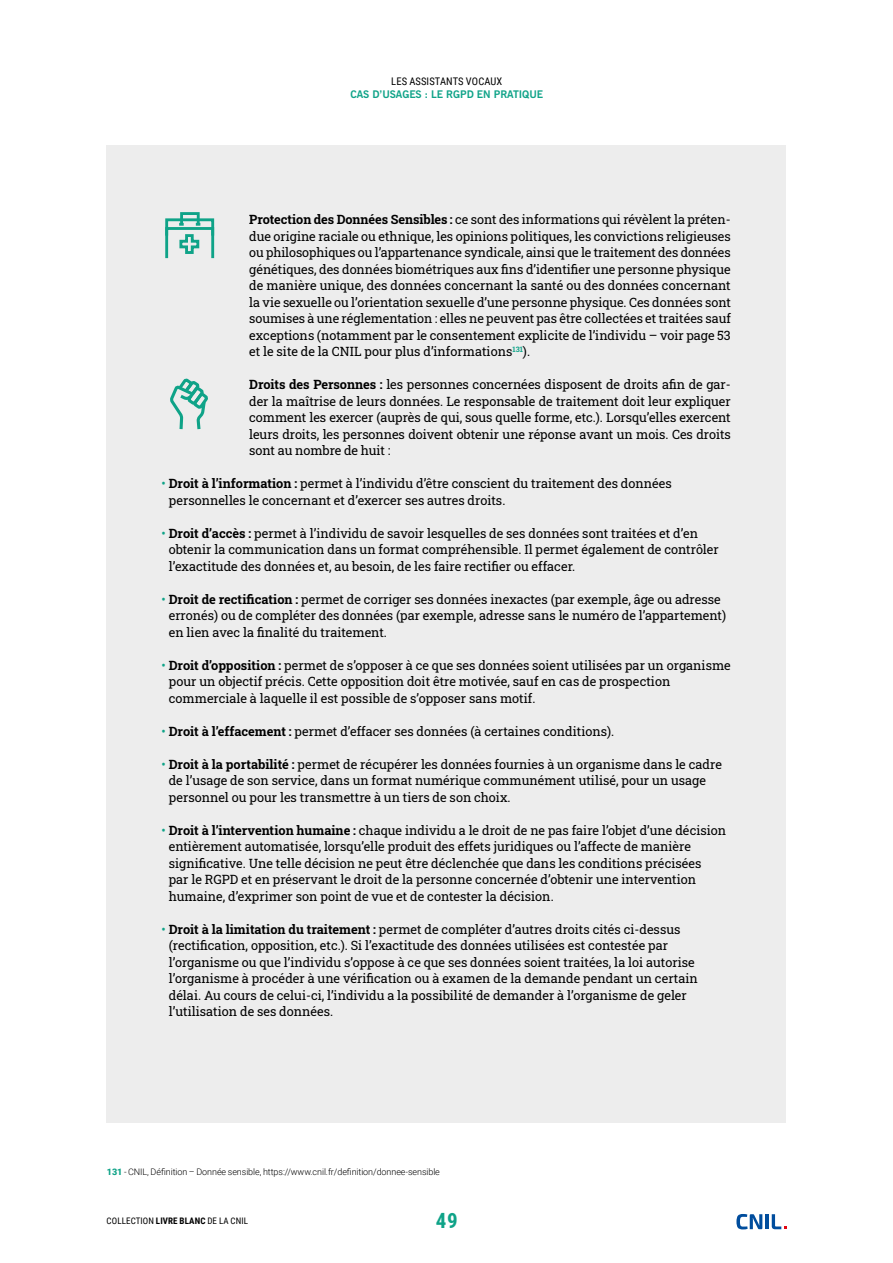
<style>
.page{position:relative;width:893px;height:1263px;background:#fff}
.page>*{position:absolute;margin:0;border:0;box-sizing:border-box;transform-origin:0 0}
.t1{font:700 21px "Roboto Condensed";color:#0fa388}
.t2{font:12.75px/16.5px "Roboto Slab";color:#000}
.t3{font:700 10.5px "News Gothic BT";letter-spacing:-.005em;color:#0fa388}
.t4{font:10.5px "Roboto Condensed";letter-spacing:.01em;color:#000}
.t5{font:300 9px "Roboto";letter-spacing:-.005em;color:#000}
.t6{font:9px "Roboto Condensed";letter-spacing:.01em;color:#000}
.s1{font-weight:700}
.s2{color:#0fa388}
.s3{font-weight:900;color:#0fa388}
</style>
<div class="page">
<svg style="left:736px;top:1214px;width:26px;height:15px"></svg>
<hr style="left:765px;top:1214px;width:4px;height:15px;background:#004d9d">
<svg style="left:772px;top:1214px;width:15px;height:15px"></svg>
<div style="left:106px;top:145px;width:680px;height:978px;background:#ededed"></div>
<div style="left:165px;top:227px;width:49px;height:33px;border:3px solid #0fa388"></div>
<div style="left:165px;top:218px;width:49px;height:19px;border:3px solid #0fa388"></div>
<svg style="left:178px;top:233px;width:23px;height:21px"></svg>
<div style="left:180px;top:212px;width:20px;height:14px;border:3px solid #0fa388"></div>
<svg style="left:179px;top:223px;width:5px;height:3px"></svg>
<svg style="left:196px;top:223px;width:4px;height:3px"></svg>
<svg style="left:170px;top:378px;width:38px;height:52px"></svg>
<p class="t4" style="left:391px;top:74px;width:113px">LES ASSISTANTS VOCAUX</p>
<p class="t3" style="left:350px;top:88px;width:194px">CAS D’USAGES : LE RGPD EN PRATIQUE</p>
<p class="t2" style="left:249px;top:211px;width:483px;text-align:justify"><span class="s1">Protection des Données Sensibles :</span> ce sont des informations qui révèlent la préten&shy;due origine raciale ou ethnique, les opinions politiques, les convictions religieuses ou philosophiques ou l’appartenance syndicale, ainsi que le traitement des données génétiques, des données biométriques aux fins d’identifier une personne physique de manière unique, des données concernant la santé ou des données concernant la vie sexuelle ou l’orientation sexuelle d’une personne physique. Ces données sont soumises à une réglementation : elles ne peuvent pas être collectées et traitées sauf exceptions (notamment par le consentement explicite de l’individu – voir page 53 et le site de la CNIL pour plus d’informations<sup>131</sup>).</p>
<p class="t2" style="left:249px;top:376px;width:483px;text-align:justify"><span class="s1">Droits des Personnes :</span> les personnes concernées disposent de droits afin de gar&shy;der la maîtrise de leurs données. Le responsable de traitement doit leur expliquer comment les exercer (auprès de qui, sous quelle forme, etc.). Lorsqu’elles exercent leurs droits, les personnes doivent obtenir une réponse avant un mois. Ces droits sont au nombre de huit :</p>
<p class="t2" style="left:169px;top:475px;width:505px;text-indent:-7px"><span class="s2">•</span> <span class="s1">Droit à l’information :</span> permet à l’individu d’être conscient du traitement des données personnelles le concernant et d’exercer ses autres droits.</p>
<p class="t2" style="left:169px;top:524px;width:551px;text-indent:-7px"><span class="s2">•</span> <span class="s1">Droit d’accès :</span> permet à l’individu de savoir lesquelles de ses données sont traitées et d’en obtenir la communication dans un format compréhensible. Il permet également de contrôler l’exactitude des données et, au besoin, de les faire rectifier ou effacer.</p>
<p class="t2" style="left:169px;top:590px;width:559px;text-indent:-7px"><span class="s2">•</span> <span class="s1">Droit de rectification :</span> permet de corriger ses données inexactes (par exemple, âge ou adresse erronés) ou de compléter des données (par exemple, adresse sans le numéro de l’appartement) en lien avec la finalité du traitement.</p>
<p class="t2" style="left:169px;top:656px;width:564px;text-indent:-7px"><span class="s2">•</span> <span class="s1">Droit d’opposition :</span> permet de s’opposer à ce que ses données soient utilisées par un organisme pour un objectif précis. Cette opposition doit être motivée, sauf en cas de prospection commerciale à laquelle il est possible de s’opposer sans motif.</p>
<p class="t2" style="left:162px;top:722px;width:454px"><span class="s2">•</span> <span class="s1">Droit à l’effacement :</span> permet d’effacer ses données (à certaines conditions).</p>
<p class="t2" style="left:169px;top:755px;width:555px;text-indent:-7px"><span class="s2">•</span> <span class="s1">Droit à la portabilité :</span> permet de récupérer les données fournies à un organisme dans le cadre de l’usage de son service, dans un format numérique communément utilisé, pour un usage personnel ou pour les transmettre à un tiers de son choix.</p>
<p class="t2" style="left:169px;top:821px;width:559px;text-indent:-7px"><span class="s2">•</span> <span class="s1">Droit à l’intervention humaine :</span> chaque individu a le droit de ne pas faire l’objet d’une décision entièrement automatisée, lorsqu’elle produit des effets juridiques ou l’affecte de manière significative. Une telle décision ne peut être déclenchée que dans les conditions précisées<br>par le RGPD et en préservant le droit de la personne concernée d’obtenir une intervention humaine, d’exprimer son point de vue et de contester la décision.</p>
<p class="t2" style="left:169px;top:920px;width:531px;text-indent:-7px"><span class="s2">•</span> <span class="s1">Droit à la limitation du traitement :</span> permet de compléter d’autres droits cités ci-dessus (rectification, opposition, etc.). Si l’exactitude des données utilisées est contestée par l’organisme ou que l’individu s’oppose à ce que ses données soient traitées, la loi autorise l’organisme à procéder à une vérification ou à examen de la demande pendant un certain délai. Au cours de celui-ci, l’individu a la possibilité de demander à l’organisme de geler l’utilisation de ses données.</p>
<p class="t5" style="left:107px;top:1165px;width:335px"><span class="s3">131</span> - CNIL, Définition – Donnée sensible, https://www.cnil.fr/definition/donnee-sensible</p>
<p class="t6" style="left:107px;top:1215px;width:143px">COLLECTION <span class="s1">LIVRE BLANC</span> DE LA CNIL</p>
<h1 class="t1" style="left:436px;top:1206px;width:23px">49</h1>
</div>
